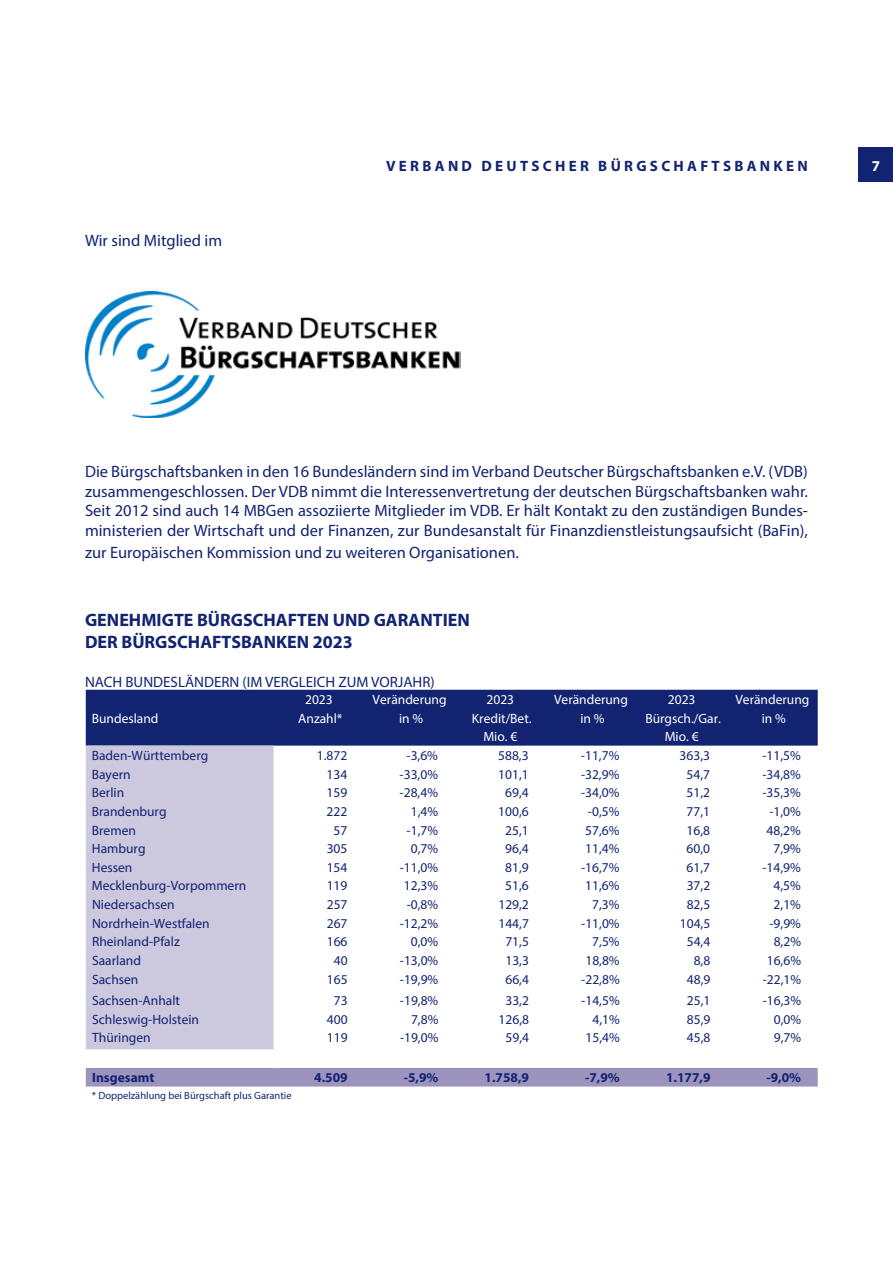
<style>
.page{position:relative;width:893px;height:1263px;background:#fff}
.page>*{position:absolute;margin:0;border:0;box-sizing:border-box;transform-origin:0 0}
.t1{font:700 18px/21.6px "Myriad Pro";color:#122372}
.t2{font:16.5px/19.8px "Myriad Pro";color:#122372;text-align:justify}
.t3{font:15px "Myriad Pro";color:#122372}
.t4{font:700 15px "Myriad Pro";letter-spacing:.22em;color:#122372}
.t5{font:700 15px "Myriad Pro";color:#fff}
.t6{font:13.5px "Myriad Pro";color:#122372}
.t7{font:13.5px "Myriad Pro";color:#fff}
.t8{font:700 13.5px "Myriad Pro";color:#122372}
.t9{font:10.5px "Myriad Pro";color:#122372}
</style>
<div class="page">
<div style="left:859px;top:148px;width:34px;height:34px;background:#122372"></div>
<img style="left:85px;top:291px;width:376px;height:127px">
<div style="left:86px;top:690px;width:732px;height:56px;background:#122372"></div>
<div style="left:86px;top:746px;width:188px;height:303px;background:#ccc8de"></div>
<div style="left:86px;top:1068px;width:732px;height:18px;background:#9c94bd"></div>
<p class="t2" style="left:85px;top:231px;width:139px">Wir sind Mitglied im</p>
<p class="t4" style="left:386px;top:156px;width:423px">VERBAND DEUTSCHER BÜRGSCHAFTSBANKEN</p>
<p class="t5" style="left:872px;top:156px;width:10px">7</p>
<p class="t2" style="left:85px;top:461px;width:724px">Die Bürgschaftsbanken in den 16 Bundesländern sind im Verband Deutscher Bürgschaftsbanken e.V. (VDB) zusammengeschlossen. Der VDB nimmt die Interessenvertretung der deutschen Bürgschaftsbanken wahr.<br>Seit 2012 sind auch 14 MBGen assoziierte Mitglieder im VDB. Er hält Kontakt zu den zuständigen Bundes&shy;ministerien der Wirtschaft und der Finanzen, zur Bundesanstalt für Finanzdienstleistungsaufsicht (BaFin),</p>
<p class="t2" style="left:85px;top:542px;width:435px">zur Europäischen Kommission und zu weiteren Organisationen.</p>
<h1 class="t1" style="left:85px;top:609px;width:386px">GENEHMIGTE BÜRGSCHAFTEN UND GARANTIEN<br>DER BÜRGSCHAFTSBANKEN 2023</h1>
<p class="t3" style="left:85px;top:673px;width:351px">NACH BUNDESLÄNDERN (IM VERGLEICH ZUM VORJAHR)</p>
<p class="t7" style="left:305px;top:691px;width:29px">2023</p>
<p class="t7" style="left:373px;top:691px;width:75px">Veränderung</p>
<p class="t7" style="left:486px;top:691px;width:29px">2023</p>
<p class="t7" style="left:554px;top:691px;width:75px">Veränderung</p>
<p class="t7" style="left:668px;top:691px;width:29px">2023</p>
<p class="t7" style="left:735px;top:691px;width:75px">Veränderung</p>
<p class="t7" style="left:92px;top:710px;width:68px">Bundesland</p>
<p class="t7" style="left:298px;top:710px;width:46px">Anzahl*</p>
<p class="t7" style="left:399px;top:710px;width:26px">in %</p>
<p class="t7" style="left:472px;top:710px;width:61px">Kredit/Bet.</p>
<p class="t7" style="left:580px;top:710px;width:26px">in %</p>
<p class="t7" style="left:645px;top:710px;width:77px">Bürgsch./Gar.</p>
<p class="t7" style="left:762px;top:710px;width:26px">in %</p>
<p class="t7" style="left:483px;top:728px;width:36px">Mio. €</p>
<p class="t7" style="left:665px;top:728px;width:36px">Mio. €</p>
<p class="t6" style="left:92px;top:747px;width:118px">Baden-Württemberg</p>
<p class="t6" style="left:317px;top:747px;width:32px">1.872</p>
<p class="t6" style="left:406px;top:747px;width:33px">-3,6%</p>
<p class="t6" style="left:498px;top:747px;width:32px">588,3</p>
<p class="t6" style="left:581px;top:747px;width:40px">-11,7%</p>
<p class="t6" style="left:680px;top:747px;width:32px">363,3</p>
<p class="t6" style="left:762px;top:747px;width:40px">-11,5%</p>
<p class="t6" style="left:92px;top:766px;width:40px">Bayern</p>
<p class="t6" style="left:327px;top:766px;width:22px">134</p>
<p class="t6" style="left:400px;top:766px;width:40px">-33,0%</p>
<p class="t6" style="left:498px;top:766px;width:32px">101,1</p>
<p class="t6" style="left:581px;top:766px;width:40px">-32,9%</p>
<p class="t6" style="left:686px;top:766px;width:25px">54,7</p>
<p class="t6" style="left:762px;top:766px;width:40px">-34,8%</p>
<p class="t6" style="left:92px;top:784px;width:34px">Berlin</p>
<p class="t6" style="left:327px;top:784px;width:22px">159</p>
<p class="t6" style="left:400px;top:784px;width:40px">-28,4%</p>
<p class="t6" style="left:505px;top:784px;width:25px">69,4</p>
<p class="t6" style="left:581px;top:784px;width:40px">-34,0%</p>
<p class="t6" style="left:686px;top:784px;width:25px">51,2</p>
<p class="t6" style="left:762px;top:784px;width:40px">-35,3%</p>
<p class="t6" style="left:92px;top:803px;width:76px">Brandenburg</p>
<p class="t6" style="left:327px;top:803px;width:22px">222</p>
<p class="t6" style="left:411px;top:803px;width:29px">1,4%</p>
<p class="t6" style="left:498px;top:803px;width:32px">100,6</p>
<p class="t6" style="left:588px;top:803px;width:33px">-0,5%</p>
<p class="t6" style="left:687px;top:803px;width:25px">77,1</p>
<p class="t6" style="left:769px;top:803px;width:33px">-1,0%</p>
<p class="t6" style="left:92px;top:822px;width:46px">Bremen</p>
<p class="t6" style="left:334px;top:822px;width:15px">57</p>
<p class="t6" style="left:407px;top:822px;width:33px">-1,7%</p>
<p class="t6" style="left:505px;top:822px;width:25px">25,1</p>
<p class="t6" style="left:585px;top:822px;width:36px">57,6%</p>
<p class="t6" style="left:687px;top:822px;width:25px">16,8</p>
<p class="t6" style="left:767px;top:822px;width:36px">48,2%</p>
<p class="t6" style="left:92px;top:840px;width:55px">Hamburg</p>
<p class="t6" style="left:327px;top:840px;width:22px">305</p>
<p class="t6" style="left:411px;top:840px;width:29px">0,7%</p>
<p class="t6" style="left:505px;top:840px;width:25px">96,4</p>
<p class="t6" style="left:585px;top:840px;width:36px">11,4%</p>
<p class="t6" style="left:687px;top:840px;width:25px">60,0</p>
<p class="t6" style="left:773px;top:840px;width:29px">7,9%</p>
<p class="t6" style="left:92px;top:859px;width:42px">Hessen</p>
<p class="t6" style="left:327px;top:859px;width:22px">154</p>
<p class="t6" style="left:400px;top:859px;width:40px">-11,0%</p>
<p class="t6" style="left:505px;top:859px;width:25px">81,9</p>
<p class="t6" style="left:581px;top:859px;width:40px">-16,7%</p>
<p class="t6" style="left:687px;top:859px;width:25px">61,7</p>
<p class="t6" style="left:762px;top:859px;width:40px">-14,9%</p>
<p class="t6" style="left:92px;top:877px;width:156px">Mecklenburg-Vorpommern</p>
<p class="t6" style="left:327px;top:877px;width:22px">119</p>
<p class="t6" style="left:404px;top:877px;width:36px">12,3%</p>
<p class="t6" style="left:505px;top:877px;width:25px">51,6</p>
<p class="t6" style="left:585px;top:877px;width:36px">11,6%</p>
<p class="t6" style="left:687px;top:877px;width:25px">37,2</p>
<p class="t6" style="left:774px;top:877px;width:29px">4,5%</p>
<p class="t6" style="left:92px;top:896px;width:84px">Niedersachsen</p>
<p class="t6" style="left:327px;top:896px;width:22px">257</p>
<p class="t6" style="left:407px;top:896px;width:33px">-0,8%</p>
<p class="t6" style="left:498px;top:896px;width:32px">129,2</p>
<p class="t6" style="left:592px;top:896px;width:29px">7,3%</p>
<p class="t6" style="left:687px;top:896px;width:25px">82,5</p>
<p class="t6" style="left:774px;top:896px;width:29px">2,1%</p>
<p class="t6" style="left:92px;top:915px;width:119px">Nordrhein-Westfalen</p>
<p class="t6" style="left:327px;top:915px;width:22px">267</p>
<p class="t6" style="left:400px;top:915px;width:40px">-12,2%</p>
<p class="t6" style="left:498px;top:915px;width:32px">144,7</p>
<p class="t6" style="left:581px;top:915px;width:40px">-11,0%</p>
<p class="t6" style="left:680px;top:915px;width:32px">104,5</p>
<p class="t6" style="left:769px;top:915px;width:33px">-9,9%</p>
<p class="t6" style="left:92px;top:933px;width:89px">Rheinland-Pfalz</p>
<p class="t6" style="left:327px;top:933px;width:22px">166</p>
<p class="t6" style="left:411px;top:933px;width:29px">0,0%</p>
<p class="t6" style="left:505px;top:933px;width:25px">71,5</p>
<p class="t6" style="left:592px;top:933px;width:29px">7,5%</p>
<p class="t6" style="left:687px;top:933px;width:25px">54,4</p>
<p class="t6" style="left:774px;top:933px;width:29px">8,2%</p>
<p class="t6" style="left:92px;top:952px;width:50px">Saarland</p>
<p class="t6" style="left:334px;top:952px;width:15px">40</p>
<p class="t6" style="left:400px;top:952px;width:40px">-13,0%</p>
<p class="t6" style="left:505px;top:952px;width:25px">13,3</p>
<p class="t6" style="left:585px;top:952px;width:36px">18,8%</p>
<p class="t6" style="left:694px;top:952px;width:18px">8,8</p>
<p class="t6" style="left:767px;top:952px;width:36px">16,6%</p>
<p class="t6" style="left:92px;top:971px;width:48px">Sachsen</p>
<p class="t6" style="left:327px;top:971px;width:22px">165</p>
<p class="t6" style="left:400px;top:971px;width:40px">-19,9%</p>
<p class="t6" style="left:505px;top:971px;width:25px">66,4</p>
<p class="t6" style="left:581px;top:971px;width:40px">-22,8%</p>
<p class="t6" style="left:687px;top:971px;width:25px">48,9</p>
<p class="t6" style="left:763px;top:971px;width:40px">-22,1%</p>
<p class="t6" style="left:92px;top:992px;width:89px">Sachsen-Anhalt</p>
<p class="t6" style="left:334px;top:992px;width:15px">73</p>
<p class="t6" style="left:400px;top:992px;width:40px">-19,8%</p>
<p class="t6" style="left:505px;top:992px;width:25px">33,2</p>
<p class="t6" style="left:581px;top:992px;width:40px">-14,5%</p>
<p class="t6" style="left:687px;top:992px;width:25px">25,1</p>
<p class="t6" style="left:763px;top:992px;width:40px">-16,3%</p>
<p class="t6" style="left:92px;top:1011px;width:108px">Schleswig-Holstein</p>
<p class="t6" style="left:327px;top:1011px;width:22px">400</p>
<p class="t6" style="left:411px;top:1011px;width:29px">7,8%</p>
<p class="t6" style="left:499px;top:1011px;width:32px">126,8</p>
<p class="t6" style="left:592px;top:1011px;width:29px">4,1%</p>
<p class="t6" style="left:687px;top:1011px;width:25px">85,9</p>
<p class="t6" style="left:774px;top:1011px;width:29px">0,0%</p>
<p class="t6" style="left:92px;top:1030px;width:60px">Thüringen</p>
<p class="t6" style="left:327px;top:1030px;width:22px">119</p>
<p class="t6" style="left:400px;top:1030px;width:40px">-19,0%</p>
<p class="t6" style="left:505px;top:1030px;width:25px">59,4</p>
<p class="t6" style="left:585px;top:1030px;width:36px">15,4%</p>
<p class="t6" style="left:687px;top:1030px;width:25px">45,8</p>
<p class="t6" style="left:774px;top:1030px;width:29px">9,7%</p>
<p class="t8" style="left:92px;top:1069px;width:64px">Insgesamt</p>
<p class="t8" style="left:314px;top:1069px;width:35px">4.509</p>
<p class="t8" style="left:404px;top:1069px;width:36px">-5,9%</p>
<p class="t8" style="left:485px;top:1069px;width:46px">1.758,9</p>
<p class="t8" style="left:585px;top:1069px;width:36px">-7,9%</p>
<p class="t8" style="left:666px;top:1069px;width:46px">1.177,9</p>
<p class="t8" style="left:766px;top:1069px;width:36px">-9,0%</p>
<p class="t9" style="left:92px;top:1089px;width:201px">* Doppelzählung bei Bürgschaft plus Garantie</p>
</div>
